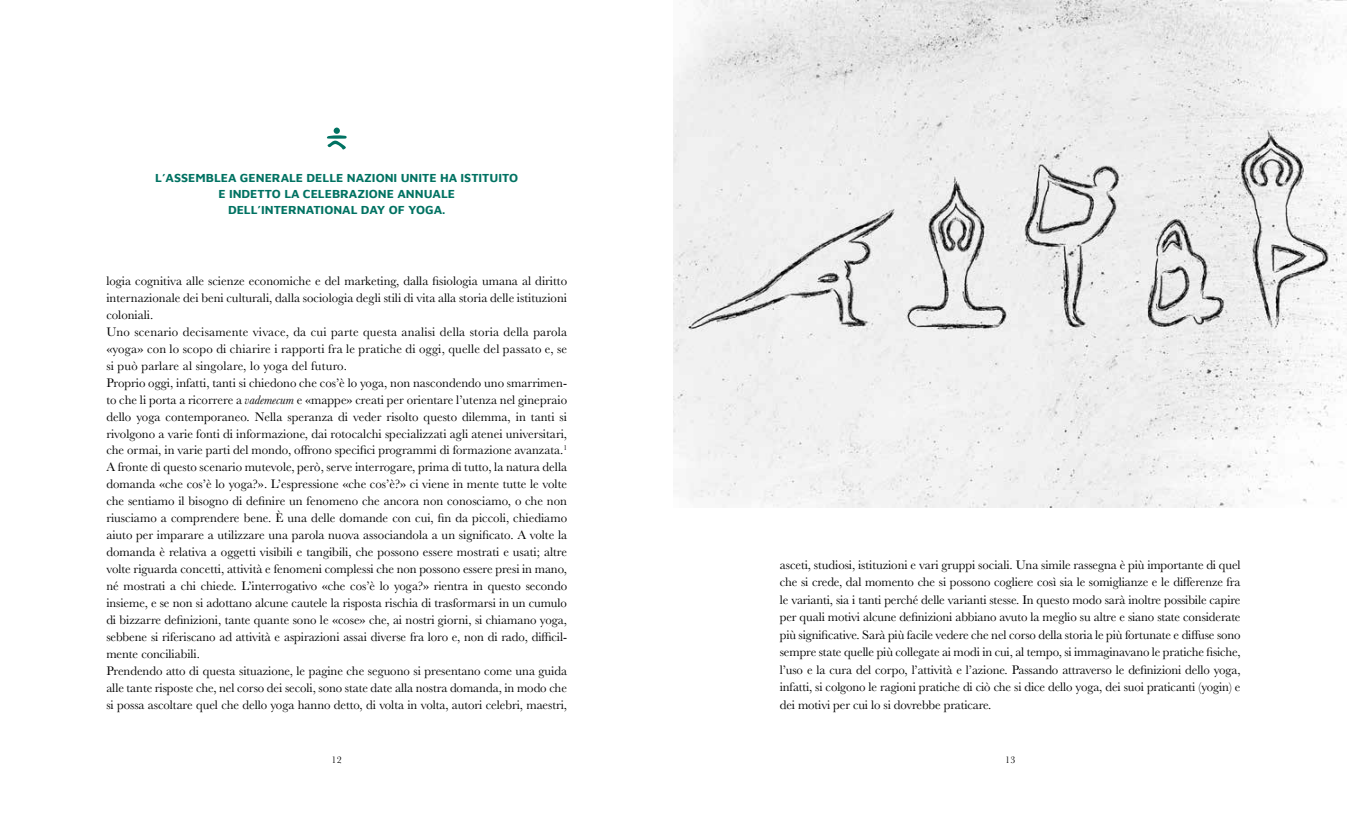
<style>
.page{position:relative;width:1347px;height:815px;background:#fff}
.page>*{position:absolute;margin:0;border:0;box-sizing:border-box;transform-origin:0 0}
.t1{font:12.88px/17px "Baskerville";color:#000}
.t2{font:700 12.25px/16.2px "Maven Pro";color:#007262;text-align:center}
.t3{font:10px "Baskerville";color:#000}
.s1{font-style:italic}
</style>
<div class="page">
<div style="left:333px;top:128px;width:7px;height:6px;background:#007262;border-radius:50%"></div>
<svg style="left:327px;top:135px;width:20px;height:14px"></svg>
<img style="left:673px;top:0;width:673px;height:507px">
<p class="t2" style="left:155px;top:169px;width:364px">L’ASSEMBLEA GENERALE DELLE NAZIONI UNITE HA ISTITUITO<br>E INDETTO LA CELEBRAZIONE ANNUALE<br>DELL’INTERNATIONAL DAY OF YOGA.</p>
<p class="t1" style="left:106px;top:273px;width:462px">logia cognitiva alle scienze economiche e del marketing, dalla fisiologia umana al diritto internazionale dei beni culturali, dalla sociologia degli stili di vita alla storia delle istituzioni coloniali.<br>Uno scenario decisamente vivace, da cui parte questa analisi della storia della parola «yoga» con lo scopo di chiarire i rapporti fra le pratiche di oggi, quelle del passato e, se si può parlare al singolare, lo yoga del futuro.<br>Proprio oggi, infatti, tanti si chiedono che cos’è lo yoga, non nascondendo uno smarrimen&shy;to che li porta a ricorrere a <span class="s1">vademecum</span> e «mappe» creati per orientare l’utenza nel ginepraio dello yoga contemporaneo. Nella speranza di veder risolto questo dilemma, in tanti si rivolgono a varie fonti di informazione, dai rotocalchi specializzati agli atenei universitari, che ormai, in varie parti del mondo, offrono specifici programmi di formazione avanzata.<sup>1<br></sup>A fronte di questo scenario mutevole, però, serve interrogare, prima di tutto, la natura della domanda «che cos’è lo yoga?». L’espressione «che cos’è?» ci viene in mente tutte le volte che sentiamo il bisogno di definire un fenomeno che ancora non conosciamo, o che non riusciamo a comprendere bene. È una delle domande con cui, fin da piccoli, chiediamo aiuto per imparare a utilizzare una parola nuova associandola a un significato. A volte la domanda è relativa a oggetti visibili e tangibili, che possono essere mostrati e usati; altre volte riguarda concetti, attività e fenomeni complessi che non possono essere presi in mano, né mostrati a chi chiede. L’interrogativo «che cos’è lo yoga?» rientra in questo secondo insieme, e se non si adottano alcune cautele la risposta rischia di trasformarsi in un cumulo di bizzarre definizioni, tante quante sono le «cose» che, ai nostri giorni, si chiamano yoga, sebbene si riferiscano ad attività e aspirazioni assai diverse fra loro e, non di rado, difficil&shy;mente conciliabili.<br>Prendendo atto di questa situazione, le pagine che seguono si presentano come una guida alle tante risposte che, nel corso dei secoli, sono state date alla nostra domanda, in modo che si possa ascoltare quel che dello yoga hanno detto, di volta in volta, autori celebri, maestri,</p>
<p class="t1" style="left:780px;top:556px;width:462px;line-height:17.5px;text-align:justify">asceti, studiosi, istituzioni e vari gruppi sociali. Una simile rassegna è più importante di quel che si crede, dal momento che si possono cogliere così sia le somiglianze e le differenze fra le varianti, sia i tanti perché delle varianti stesse. In questo modo sarà inoltre possibile capire per quali motivi alcune definizioni abbiano avuto la meglio su altre e siano state considerate più significative. Sarà più facile vedere che nel corso della storia le più fortunate e diffuse sono sempre state quelle più collegate ai modi in cui, al tempo, si immaginavano le pratiche fisiche, l’uso e la cura del corpo, l’attività e l’azione. Passando attraverso le definizioni dello yoga, infatti, si colgono le ragioni pratiche di ciò che si dice dello yoga, dei suoi praticanti (yogin) e dei motivi per cui lo si dovrebbe praticare.</p>
<p class="t3" style="left:332px;top:753px;width:12px">12</p>
<p class="t3" style="left:1005px;top:753px;width:12px">13</p>
</div>
